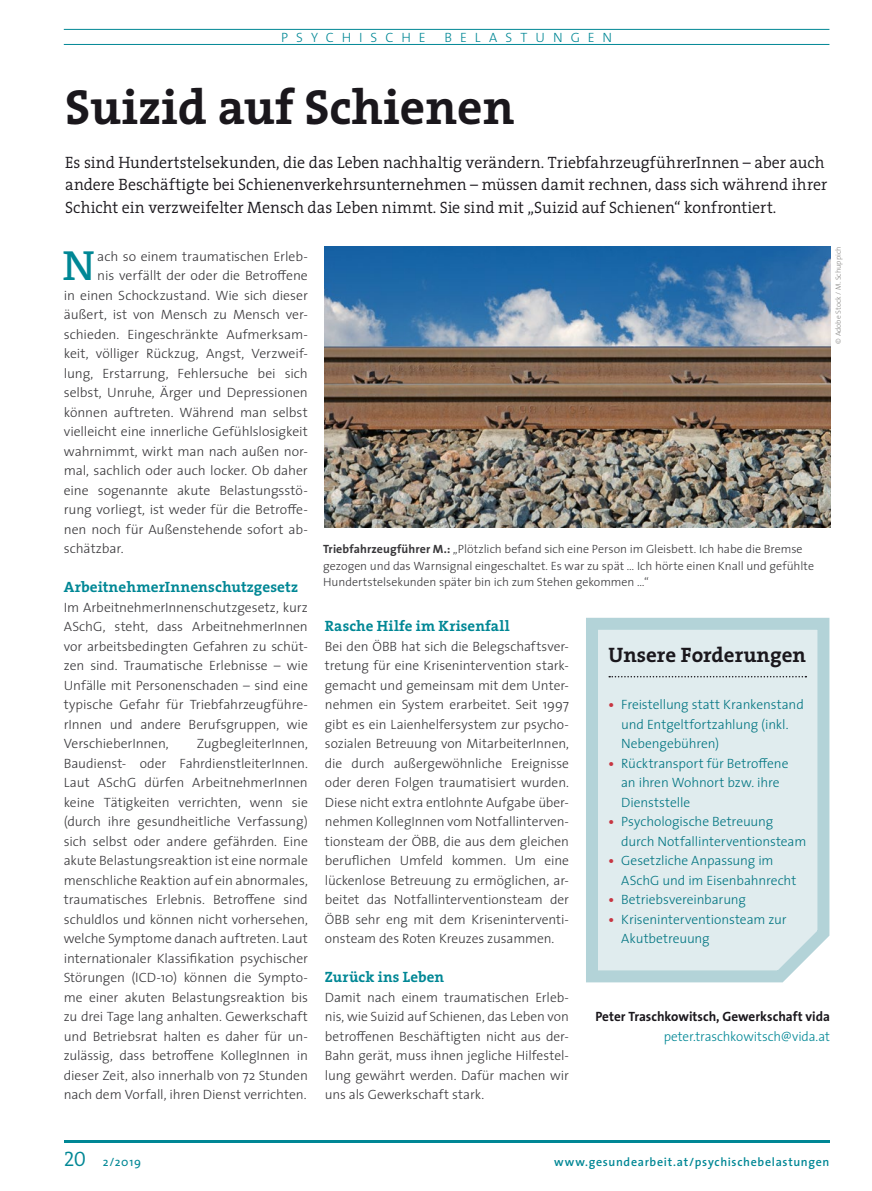
<style>
.page{position:relative;width:872px;height:1191px;background:#fff}
.page>*{position:absolute;margin:0;border:0;box-sizing:border-box;transform-origin:0 0}
.t1{font:700 49.5px "The Serif";color:#1a171c}
.t2{font:42.45px "The Serif";color:#008795}
.t3{font:700 21px "The Serif";color:#1a171c}
.t4{font:300 16.5px/22.5px "The Serif";color:#1a171c}
.t5{font:700 15px "The Serif";letter-spacing:.01em;color:#008795}
.t6{font:300 13.5px/19.5px "The Sans";letter-spacing:-.005em;color:#38373a;text-align:justify}
.t7{font:300 13.5px/19.5px "The Sans";letter-spacing:-.005em;color:#007481}
.t8{font:700 13.5px "The Sans";color:#1a171c}
.t9{font:300 13.5px "The Sans";letter-spacing:.005em;color:#008795}
.t10{font:300 13.5px "The Sans";letter-spacing:.595em;color:#008795}
.t11{font:300 13.5px "The Sans";letter-spacing:.59em;color:#008795}
.t12{font:300 12px/16.5px "The Sans";color:#38373a}
.t13{font:600 12px "The Sans";letter-spacing:.055em;color:#008795}
.t14{font:12px "The Sans";color:#008795}
.t15{font:300 7.5px "The Sans";color:#888785}
.s1{font-weight:700}
.s2{font-weight:700;color:#c73642}
.s3{font-family:"The Serif Semi Light Caps";font-size:21px}
</style>
<div class="page">
<hr style="left:64px;top:1140px;width:765px;height:2px;background:#008795">
<svg style="left:586px;top:617px;width:244px;height:366px;background:#d9e8ea"></svg>
<svg style="left:609px;top:676px;width:197px;height:1px"></svg>
<hr style="left:64px;top:29px;width:765px;height:1px;background:#008795">
<hr style="left:64px;top:44px;width:765px;height:1px;background:#008795">
<img style="left:325px;top:247px;width:506px;height:280px">
<p class="t11" style="left:281px;top:26px;width:146px">PSYCHISCHE</p>
<p class="t10" style="left:444px;top:26px;width:169px">BELASTUNGEN</p>
<h1 class="t1" style="left:65px;top:66px;width:451px">Suizid auf Schienen</h1>
<p class="t4" style="left:65px;top:150px;width:763px">Es sind Hundertstelsekunden, die das Leben nachhaltig verändern. TriebfahrzeugführerInnen – aber auch andere Beschäftigte bei Schienenverkehrsunternehmen – müssen damit rechnen, dass sich während ihrer<br>Schicht ein verzweifelter Mensch das Leben nimmt. Sie sind mit „Suizid auf Schienen“ konfrontiert.</p>
<h2 class="t2" style="left:63px;top:230px;width:34px">N</h2>
<p class="t6" style="left:97px;top:246px;width:212px">ach so einem traumatischen Erleb-</p>
<p class="t6" style="left:97px;top:265px;width:212px">nis verfällt der oder die Betroffene</p>
<p class="t6" style="left:64px;top:285px;width:246px">in einen Schockzustand. Wie sich dieser</p>
<p class="t6" style="left:64px;top:304px;width:245px">äußert, ist von Mensch zu Mensch ver-</p>
<p class="t6" style="left:64px;top:324px;width:245px">schieden. Eingeschränkte Aufmerksam-</p>
<p class="t6" style="left:64px;top:343px;width:245px">keit, völliger Rückzug, Angst, Verzweif-</p>
<p class="t6" style="left:64px;top:363px;width:245px">lung, Erstarrung, Fehlersuche bei sich</p>
<p class="t6" style="left:64px;top:382px;width:245px">selbst, Unruhe, Ärger und Depressionen</p>
<p class="t6" style="left:64px;top:402px;width:245px">können auftreten. Während man selbst</p>
<p class="t6" style="left:64px;top:421px;width:245px">vielleicht eine innerliche Gefühlslosigkeit</p>
<p class="t6" style="left:64px;top:441px;width:245px">wahrnimmt, wirkt man nach außen nor-</p>
<p class="t6" style="left:64px;top:460px;width:245px">mal, sachlich oder auch locker. Ob daher</p>
<p class="t6" style="left:64px;top:480px;width:245px">eine sogenannte akute Belastungsstö-</p>
<p class="t6" style="left:64px;top:499px;width:245px">rung vorliegt, ist weder für die Betroffe-</p>
<p class="t6" style="left:64px;top:519px;width:245px">nen noch für Außenstehende sofort ab-</p>
<p class="t6" style="left:64px;top:538px;width:61px">schätzbar.</p>
<p class="t5" style="left:64px;top:574px;width:236px">ArbeitnehmerInnenschutzgesetz</p>
<p class="t6" style="left:64px;top:597px;width:246px">Im ArbeitnehmerInnenschutzgesetz, kurz ASchG, steht, dass ArbeitnehmerInnen vor arbeitsbedingten Gefahren zu schüt&shy;zen sind. Traumatische Erlebnisse – wie Unfälle mit Personenschaden – sind eine typische Gefahr für Triebfahrzeugführe&shy;rInnen und andere Berufsgruppen, wie VerschieberInnen,</p>
<p class="t6" style="left:64px;top:733px;width:246px;text-indent:133px">ZugbegleiterInnen, Baudienst- oder FahrdienstleiterInnen.<br>Laut ASchG dürfen ArbeitnehmerInnen keine Tätigkeiten verrichten, wenn sie (durch ihre gesundheitliche Verfassung) sich selbst oder andere gefährden. Eine akute Belastungsreaktion ist eine normale menschliche Reaktion auf ein abnormales, traumatisches Erlebnis. Betroffene sind schuldlos und können nicht vorhersehen, welche Symptome danach auftreten. Laut internationaler Klassifikation psychischer Störungen (ICD-10) können die Sympto&shy;me einer akuten Belastungsreaktion bis zu drei Tage lang anhalten. Gewerkschaft und Betriebsrat halten es daher für un&shy;zulässig, dass betroffene KollegInnen in dieser Zeit, also innerhalb von 72 Stunden nach dem Vorfall, ihren Dienst verrichten.</p>
<p class="t15" style="left:832px;top:343px;width:98px;rotate:-90deg">© Adobe Stock / M. Schuppich</p>
<p class="t12" style="left:323px;top:540px;width:492px"><span class="s1">Triebfahrzeugführer M.:</span> „Plötzlich befand sich eine Person im Gleisbett. Ich habe die Bremse gezogen und das Warnsignal eingeschaltet. Es war zu spät … Ich hörte einen Knall und gefühlte<br>Hundertstelsekunden später bin ich zum Stehen gekommen …“</p>
<p class="t5" style="left:325px;top:613px;width:186px">Rasche Hilfe im Krisenfall</p>
<p class="t6" style="left:325px;top:636px;width:246px">Bei den ÖBB hat sich die Belegschaftsver&shy;tretung für eine Krisenintervention stark&shy;gemacht und gemeinsam mit dem Unter&shy;nehmen ein System erarbeitet. Seit 1997 gibt es ein Laienhelfersystem zur psycho&shy;sozialen Betreuung von MitarbeiterInnen, die durch außergewöhnliche Ereignisse oder deren Folgen traumatisiert wurden.<br>Diese nicht extra entlohnte Aufgabe über&shy;nehmen KollegInnen vom Notfallinterven&shy;tionsteam der ÖBB, die aus dem gleichen beruflichen Umfeld kommen. Um eine lückenlose Betreuung zu ermöglichen, ar&shy;beitet das Notfallinterventionsteam der ÖBB sehr eng mit dem Kriseninterventi&shy;onsteam des Roten Kreuzes zusammen.</p>
<p class="t5" style="left:325px;top:964px;width:121px">Zurück ins Leben</p>
<p class="t6" style="left:325px;top:987px;width:246px">Damit nach einem traumatischen Erleb&shy;nis, wie Suizid auf Schienen, das Leben von betroffenen Beschäftigten nicht aus der-Bahn gerät, muss ihnen jegliche Hilfestel&shy;lung gewährt werden. Dafür machen wir uns als Gewerkschaft stark.</p>
<h3 class="t3" style="left:608px;top:637px;width:199px">Unsere Forderungen</h3>
<p class="t7" style="left:621px;top:694px;width:184px;text-indent:-13px"><span class="s2">•</span> Freistellung statt Krankenstand und Entgeltfortzahlung (inkl.<br>Nebengebühren)</p>
<p class="t7" style="left:621px;top:753px;width:169px;text-indent:-13px"><span class="s2">•</span> Rücktransport für Betroffene an ihren Wohnort bzw. ihre<br>Dienststelle</p>
<p class="t7" style="left:621px;top:811px;width:187px;text-indent:-13px"><span class="s2">•</span> Psychologische Betreuung durch Notfallinterventionsteam</p>
<p class="t7" style="left:621px;top:850px;width:177px;text-indent:-13px"><span class="s2">•</span> Gesetzliche Anpassung im<br>ASchG und im Eisenbahnrecht</p>
<p class="t7" style="left:608px;top:889px;width:139px"><span class="s2">•</span> Betriebsvereinbarung</p>
<p class="t7" style="left:621px;top:909px;width:167px;text-indent:-13px"><span class="s2">•</span> Kriseninterventionsteam zur<br>Akutbetreuung</p>
<p class="t8" style="left:595px;top:1005px;width:236px">Peter Traschkowitsch, Gewerkschaft vida</p>
<p class="t9" style="left:663px;top:1025px;width:168px">peter.traschkowitsch@vida.at</p>
<p class="t14" style="left:64px;top:1151px;width:79px"><span class="s3">20</span> 2/2019</p>
<p class="t13" style="left:554px;top:1151px;width:277px">www.gesundearbeit.at/psychischebelastungen</p>
</div>
